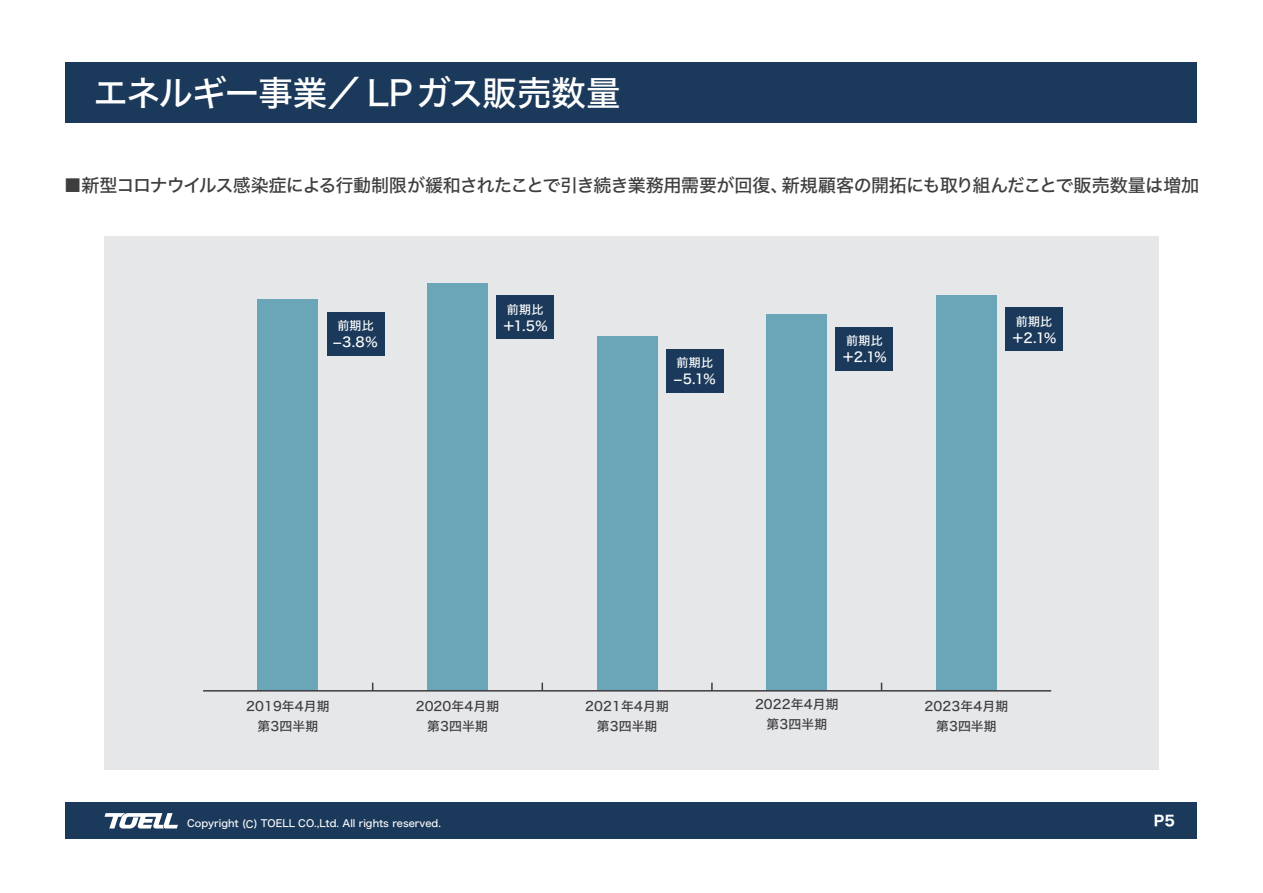
<style>
.page{position:relative;width:1263px;height:893px;background:#fff}
.page>*{position:absolute;margin:0;border:0;box-sizing:border-box;transform-origin:0 0}
.t1{font:34.5px "Hiragino Sans W5";letter-spacing:-.025em;color:#fff}
.t2{font:18px "Hiragino Sans W5";letter-spacing:-.035em;color:#3e3e3f}
.t3{font:14.25px "Hiragino Sans W7";color:#fff}
.t4{font:13.5px "Hiragino Sans W5";color:#fff}
.t5{font:12.9px/20px "Hiragino Sans W5";letter-spacing:.01em;color:#3e3e3f;text-align:center}
.t6{font:12px "Hiragino Sans W5";letter-spacing:.02em;color:#fff}
.t7{font:10.05px "Hiragino Sans W5";color:#fff}
</style>
<div class="page">
<div style="left:66px;top:803px;width:1131px;height:36px;background:#1b395a"></div>
<div style="left:66px;top:63px;width:1131px;height:60px;background:#1b395a"></div>
<svg style="left:104px;top:813px;width:74px;height:15px"></svg>
<div style="left:104px;top:237px;width:1055px;height:533px;background:#e6e7e9"></div>
<div style="left:936px;top:295px;width:61px;height:396px;background:#6aa6b7"></div>
<div style="left:766px;top:314px;width:61px;height:377px;background:#6aa6b7"></div>
<div style="left:597px;top:336px;width:60px;height:355px;background:#6aa6b7"></div>
<div style="left:427px;top:283px;width:61px;height:408px;background:#6aa6b7"></div>
<div style="left:258px;top:299px;width:60px;height:392px;background:#6aa6b7"></div>
<div style="left:327px;top:312px;width:57px;height:43px;background:#1b395a"></div>
<div style="left:496px;top:296px;width:58px;height:43px;background:#1b395a"></div>
<div style="left:666px;top:349px;width:58px;height:43px;background:#1b395a"></div>
<div style="left:835px;top:327px;width:58px;height:43px;background:#1b395a"></div>
<div style="left:1005px;top:308px;width:58px;height:43px;background:#1b395a"></div>
<svg style="left:711px;top:683px;width:2px;height:7px"></svg>
<hr style="left:203px;top:690px;width:848px;height:2px;background:#3e3e3f">
<h1 class="t1" style="left:93px;top:62px;width:529px">エネルギー事業／ LPガス販売数量</h1>
<p class="t2" style="left:64px;top:169px;width:1137px">■新型コロナウイルス感染症による行動制限が緩和されたことで引き続き業務用需要が回復、新規顧客の開拓にも取り組んだことで販売数量は増加</p>
<p class="t6" style="left:337px;top:315px;width:38px">前期比</p>
<p class="t4" style="left:333px;top:330px;width:47px">-3.8％</p>
<p class="t6" style="left:507px;top:298px;width:38px">前期比</p>
<p class="t4" style="left:502px;top:313px;width:48px">＋1.5％</p>
<p class="t6" style="left:677px;top:352px;width:38px">前期比</p>
<p class="t4" style="left:673px;top:367px;width:44px">-5.1％</p>
<p class="t6" style="left:846px;top:330px;width:38px">前期比</p>
<p class="t4" style="left:841px;top:345px;width:48px">＋2.1％</p>
<p class="t6" style="left:1016px;top:310px;width:38px">前期比</p>
<p class="t4" style="left:1011px;top:325px;width:48px">＋2.1％</p>
<p class="t5" style="left:246px;top:695px;width:85px">2019年4月期第3四半期</p>
<p class="t5" style="left:416px;top:695px;width:85px">2020年4月期第3四半期</p>
<p class="t5" style="left:585px;top:695px;width:85px">2021年4月期第3四半期</p>
<p class="t5" style="left:755px;top:693px;width:85px">2022年4月期第3四半期</p>
<p class="t5" style="left:924px;top:695px;width:85px">2023年4月期第3四半期</p>
<p class="t7" style="left:187px;top:814px;width:255px">Copyright (C) TOELL CO.,Ltd. All rights reserved.</p>
<p class="t3" style="left:1154px;top:810px;width:23px">P5</p>
</div>
